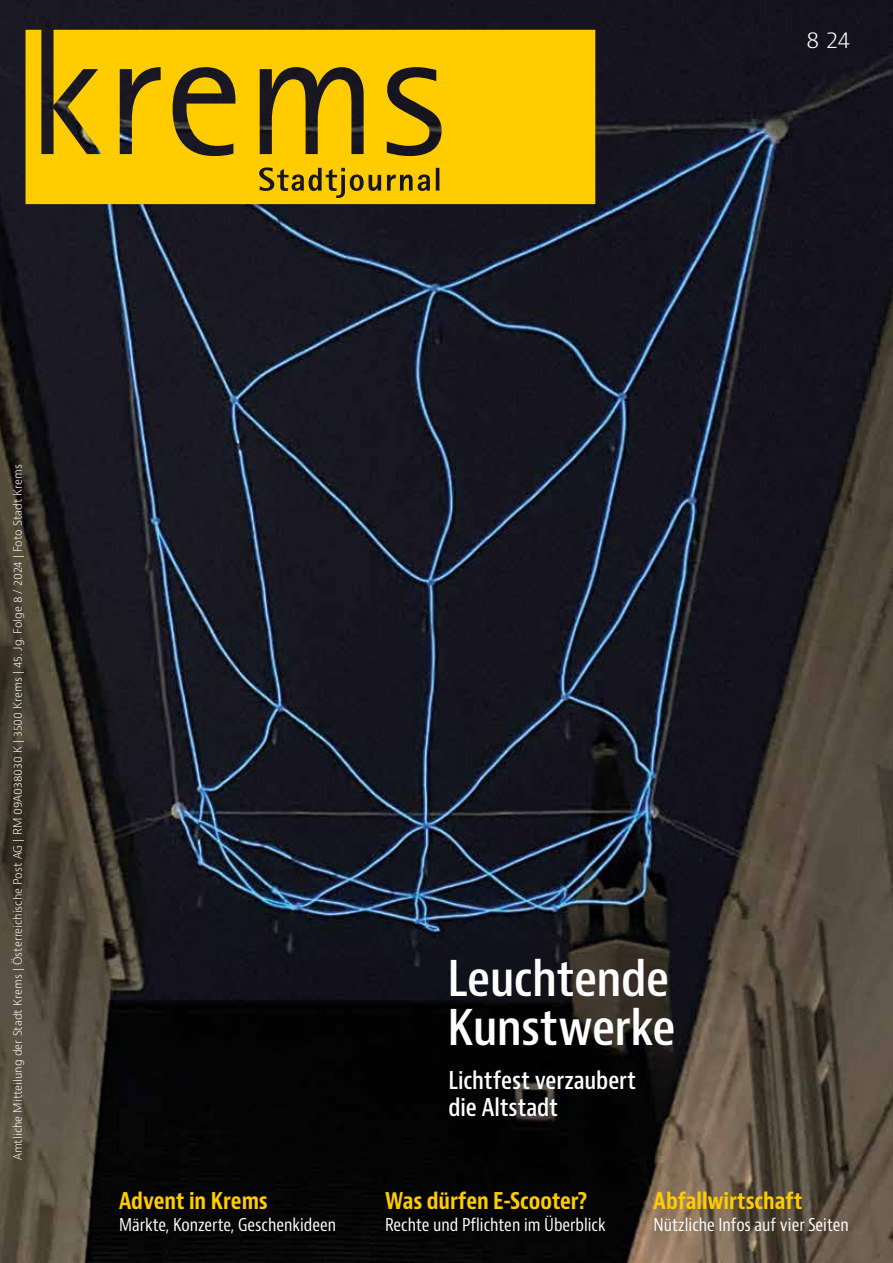
<style>
.page{position:relative;width:893px;height:1263px;background:#fff}
.page>*{position:absolute;margin:0;border:0;box-sizing:border-box;transform-origin:0 0}
.t1{font:600 condensed 48px/49.5px "Bernino Sans";letter-spacing:-.015em;color:#fff}
.t2{font:600 condensed 24px/27px "Bernino Sans";color:#fff}
.t3{font:700 condensed 22.5px "Bernino Sans";letter-spacing:-.005em;color:#fc0}
.t4{font:300 22.5px "Bernino Sans";color:#fff}
.t5{font:condensed 17.25px "Bernino Sans";color:#fff}
.t6{font:300 11.25px "Bernino Sans";color:#fff}
</style>
<div class="page">
<img style="left:0;top:0;width:893px;height:1263px">
<svg style="left:26px;top:30px;width:569px;height:174px;background:#deb205"></svg>
<h3 class="t4" style="left:806px;top:25px;width:46px">8 24</h3>
<p class="t6" style="left:10px;top:1160px;width:698px;rotate:-90deg">Amtliche Mitteilung der Stadt Krems | Österreichische Post AG | RM 09A038030 K | 3500 Krems | 45. Jg. Folge 8 / 2024 | Foto Stadt Krems</p>
<h3 class="t3" style="left:119px;top:1187px;width:150px">Advent in Krems</h3>
<h3 class="t5" style="left:119px;top:1214px;width:218px">Märkte, Konzerte, Geschenkideen</h3>
<h1 class="t1" style="left:448px;top:955px;width:230px">Leuchtende<br>Kunstwerke</h1>
<h2 class="t2" style="left:449px;top:1067px;width:189px">Lichtfest verzaubert die Altstadt</h2>
<h3 class="t3" style="left:385px;top:1187px;width:204px">Was dürfen E-Scooter?</h3>
<h3 class="t5" style="left:385px;top:1214px;width:222px">Rechte und Pflichten im Überblick</h3>
<h3 class="t3" style="left:653px;top:1187px;width:151px">Abfallwirtschaft</h3>
<h3 class="t5" style="left:653px;top:1214px;width:197px">Nützliche Infos auf vier Seiten</h3>
</div>
